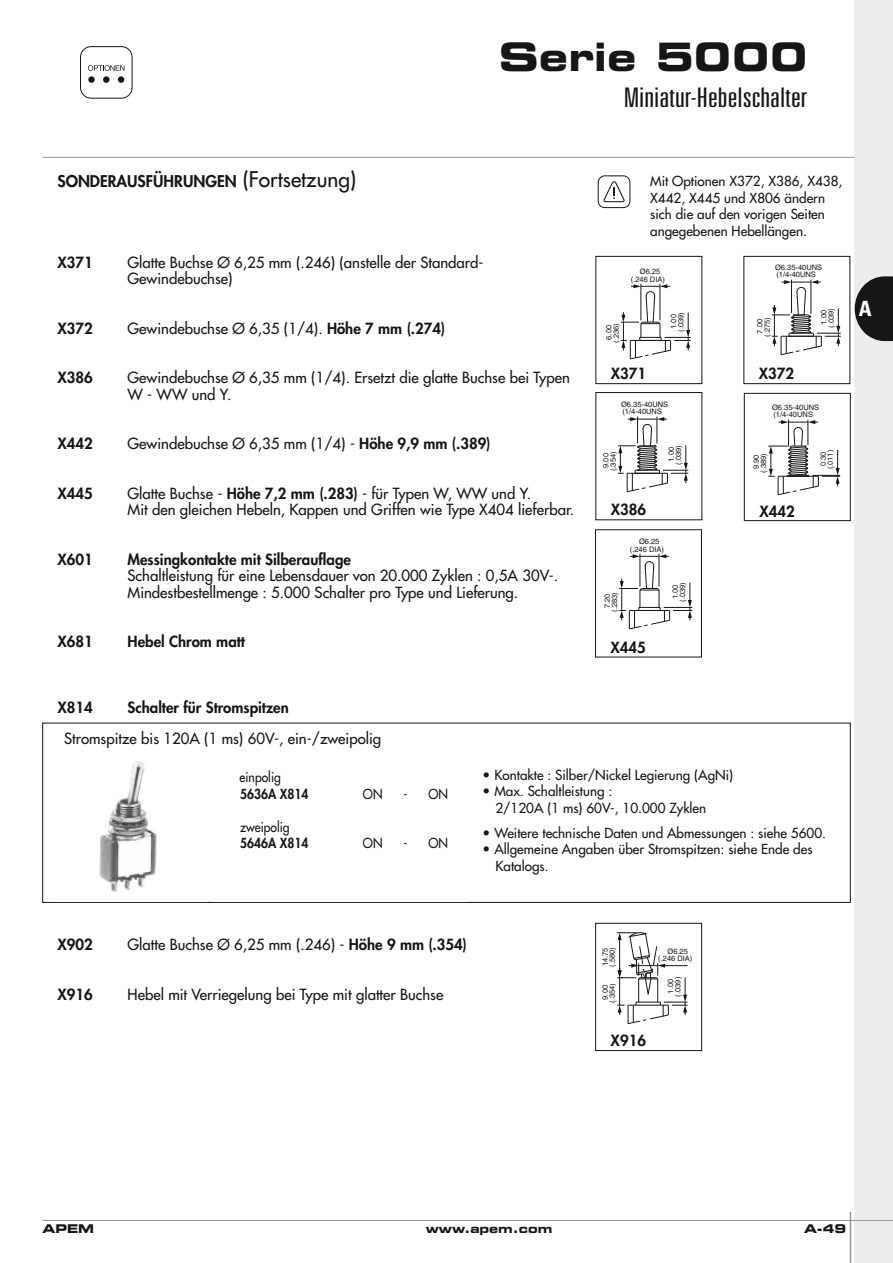
<style>
.page{position:relative;width:893px;height:1263px;background:#fff}
.page>*{position:absolute;margin:0;border:0;box-sizing:border-box;transform-origin:0 0}
.t1{font:700 expanded 39px "Square 721 BT";color:#151616}
.t2{font:300 ultra-condensed 27px "Univers";color:#151616;scale:1.3 1}
.t3{font:700 condensed 21px "Univers";color:#fff}
.t4{font:800 15.75px "Futura";color:#151616}
.t5{font:15px/16.5px "Futura";color:#151616}
.t6{font:800 15px "Futura";color:#151616}
.t7{font:13.5px/16.5px "Futura";color:#151616}
.t8{font:13.5px "Futura";color:#151616;scale:.9 1}
.t9{font:800 13.5px "Futura";color:#151616;scale:.9 1}
.t10{font:700 expanded 12px "Square 721 BT";color:#151616}
.t11{font:7.5px/7.2px "Helvetica";color:#151616}
.s1{font-weight:400;font-size:21px}
.s2{font-weight:800}
</style>
<div class="page">
<div style="left:855px;top:0;width:38px;height:1263px;background:#eceded"></div>
<hr style="left:43px;top:1220px;width:850px;height:1px;background:#989899">
<hr style="left:43px;top:157px;width:812px;height:1px;background:#989899">
<hr style="left:850px;top:1212px;width:1px;height:51px;background:#989899">
<svg style="left:855px;top:276px;width:38px;height:65px"></svg>
<div style="left:744px;top:393px;width:106px;height:128px;border:1px solid #151616"></div>
<div style="left:595px;top:530px;width:107px;height:127px;border:1px solid #151616"></div>
<div style="left:596px;top:256px;width:106px;height:128px;border:1px solid #151616"></div>
<div style="left:744px;top:256px;width:106px;height:128px;border:1px solid #151616"></div>
<svg style="left:603px;top:181px;width:22px;height:21px"></svg>
<div style="left:598px;top:176px;width:32px;height:32px;border:1px solid #151616;border-radius:7px"></div>
<svg style="left:772px;top:280px;width:69px;height:76px"></svg>
<svg style="left:621px;top:284px;width:70px;height:76px"></svg>
<svg style="left:618px;top:417px;width:70px;height:76px"></svg>
<svg style="left:619px;top:554px;width:73px;height:76px"></svg>
<svg style="left:768px;top:420px;width:72px;height:76px"></svg>
<img style="left:99px;top:761px;width:58px;height:132px">
<div style="left:595px;top:923px;width:107px;height:128px;border:1px solid #151616"></div>
<svg style="left:617px;top:932px;width:71px;height:92px"></svg>
<div style="left:103px;top:76px;width:7px;height:7px;background:#151616;border-radius:50%"></div>
<svg style="left:88px;top:76px;width:7px;height:7px"></svg>
<div style="left:118px;top:76px;width:6px;height:7px;background:#151616;border-radius:50%"></div>
<div style="left:80px;top:46px;width:52px;height:52px;border:1px solid #151616;border-radius:11px"></div>
<svg style="left:88px;top:65px;width:36px;height:6px"></svg>
<h1 class="t1" style="left:499px;top:43px;width:311px">Serie 5000</h1>
<h2 class="t2" style="left:624px;top:87px;width:143px">Miniatur-Hebelschalter</h2>
<p class="t4" style="left:57px;top:174px;width:300px">SONDERAUSFÜHRUNGEN <span class="s1">(Fortsetzung)</span></p>
<p class="t7" style="left:650px;top:174px;width:194px">Mit Optionen X372, X386, X438,<br>X442, X445 und X806 ändern sich die auf den vorigen Seiten angegebenen Hebellängen.</p>
<p class="t6" style="left:57px;top:255px;width:37px">X371</p>
<p class="t5" style="left:128px;top:255px;width:357px">Glatte Buchse Ø 6,25 mm (.246) (anstelle der Standard-<br>Gewindebuchse)</p>
<p class="t6" style="left:57px;top:321px;width:37px">X372</p>
<p class="t5" style="left:128px;top:321px;width:319px">Gewindebuchse Ø 6,35 (1/4). <span class="s2">Höhe 7 mm (.274)</span></p>
<p class="t6" style="left:57px;top:370px;width:37px">X386</p>
<p class="t5" style="left:128px;top:370px;width:444px">Gewindebuchse Ø 6,35 mm (1/4). Ersetzt die glatte Buchse bei Typen<br>W - WW und Y.</p>
<p class="t6" style="left:57px;top:436px;width:37px">X442</p>
<p class="t5" style="left:128px;top:436px;width:364px">Gewindebuchse Ø 6,35 mm (1/4) - <span class="s2">Höhe 9,9 mm (.389)</span></p>
<p class="t6" style="left:57px;top:486px;width:37px">X445</p>
<p class="t5" style="left:128px;top:486px;width:448px">Glatte Buchse - <span class="s2">Höhe 7,2 mm (.283)</span> - für Typen W, WW und Y.<br>Mit den gleichen Hebeln, Kappen und Griffen wie Type X404 lieferbar.</p>
<p class="t6" style="left:57px;top:552px;width:37px">X601</p>
<p class="t6" style="left:128px;top:552px;width:225px">Messingkontakte mit Silberauflage</p>
<p class="t5" style="left:128px;top:568px;width:432px">Schaltleistung für eine Lebensdauer von 20.000 Zyklen : 0,5A 30V-.<br>Mindestbestellmenge : 5.000 Schalter pro Type und Lieferung.</p>
<p class="t6" style="left:57px;top:634px;width:37px">X681</p>
<p class="t6" style="left:128px;top:634px;width:119px">Hebel Chrom matt</p>
<p class="t11" style="left:631px;top:269px;width:36px;text-indent:9px">Ø6.25 (.246 DIA)</p>
<p class="t11" style="left:613px;top:343px;width:21px;rotate:-90deg">(.236)</p>
<p class="t11" style="left:606px;top:340px;width:16px;rotate:-90deg">6.00</p>
<p class="t11" style="left:678px;top:332px;width:21px;rotate:-90deg">(.039)</p>
<p class="t11" style="left:671px;top:329px;width:16px;rotate:-90deg">1.00</p>
<p class="t11" style="left:775px;top:265px;width:49px">Ø6.35-40UNS (1/4-40UNS</p>
<p class="t11" style="left:764px;top:337px;width:21px;rotate:-90deg">(.275)</p>
<p class="t11" style="left:757px;top:334px;width:16px;rotate:-90deg">7.00</p>
<p class="t11" style="left:828px;top:328px;width:21px;rotate:-90deg">(.039)</p>
<p class="t11" style="left:821px;top:325px;width:16px;rotate:-90deg">1.00</p>
<p class="t6" style="left:611px;top:366px;width:37px">X371</p>
<p class="t6" style="left:759px;top:366px;width:37px">X372</p>
<p class="t11" style="left:621px;top:402px;width:49px">Ø6.35-40UNS (1/4-40UNS</p>
<p class="t11" style="left:610px;top:471px;width:21px;rotate:-90deg">(.354)</p>
<p class="t11" style="left:676px;top:465px;width:21px;rotate:-90deg">(.039)</p>
<p class="t11" style="left:603px;top:468px;width:16px;rotate:-90deg">9.00</p>
<p class="t11" style="left:668px;top:462px;width:16px;rotate:-90deg">1.00</p>
<p class="t6" style="left:611px;top:502px;width:37px">X386</p>
<p class="t11" style="left:630px;top:539px;width:36px;text-indent:9px">Ø6.25 (.246 DIA)</p>
<p class="t11" style="left:611px;top:612px;width:21px;rotate:-90deg">(.283)</p>
<p class="t11" style="left:604px;top:608px;width:16px;rotate:-90deg">7.20</p>
<p class="t11" style="left:680px;top:602px;width:21px;rotate:-90deg">(.039)</p>
<p class="t11" style="left:672px;top:599px;width:16px;rotate:-90deg">1.00</p>
<p class="t6" style="left:610px;top:640px;width:37px">X445</p>
<p class="t11" style="left:772px;top:405px;width:49px">Ø6.35-40UNS (1/4-40UNS</p>
<p class="t11" style="left:761px;top:473px;width:21px;rotate:-90deg">(.389)</p>
<p class="t11" style="left:827px;top:469px;width:21px;rotate:-90deg">(.011)</p>
<p class="t11" style="left:820px;top:466px;width:16px;rotate:-90deg">0.30</p>
<p class="t11" style="left:753px;top:469px;width:16px;rotate:-90deg">9.90</p>
<p class="t6" style="left:759px;top:504px;width:37px">X442</p>
<h3 class="t3" style="left:859px;top:301px;width:14px">A</h3>
<p class="t6" style="left:57px;top:700px;width:37px">X814</p>
<p class="t6" style="left:128px;top:700px;width:163px">Schalter für Stromspitzen</p>
<p class="t5" style="left:64px;top:732px;width:319px">Stromspitze bis 120A (1 ms) 60V-, ein-/zweipolig</p>
<p class="t8" style="left:240px;top:771px;width:47px">einpolig</p>
<p class="t9" style="left:240px;top:787px;width:78px">5636A X814</p>
<p class="t8" style="left:363px;top:787px;width:23px">ON</p>
<p class="t8" style="left:403px;top:787px;width:51px">- ON</p>
<p class="t8" style="left:240px;top:820px;width:57px">zweipolig</p>
<p class="t9" style="left:240px;top:837px;width:78px">5646A X814</p>
<p class="t8" style="left:363px;top:837px;width:23px">ON</p>
<p class="t8" style="left:403px;top:837px;width:51px">- ON</p>
<p class="t7" style="left:483px;top:767px;width:252px">• Kontakte : Silber/Nickel Legierung (AgNi)</p>
<p class="t7" style="left:495px;top:784px;width:212px;text-indent:-13px">• Max. Schaltleistung :<br>2/120A (1 ms) 60V-, 10.000 Zyklen</p>
<p class="t7" style="left:483px;top:825px;width:345px">• Weitere technische Daten und Abmessungen : siehe 5600.</p>
<p class="t7" style="left:495px;top:842px;width:319px;text-indent:-13px">• Allgemeine Angaben über Stromspitzen: siehe Ende des<br>Katalogs.</p>
<p class="t6" style="left:57px;top:937px;width:37px">X902</p>
<p class="t5" style="left:128px;top:937px;width:341px">Glatte Buchse Ø 6,25 mm (.246) - <span class="s2">Höhe 9 mm (.354)</span></p>
<p class="t6" style="left:57px;top:987px;width:37px">X916</p>
<p class="t5" style="left:128px;top:987px;width:317px">Hebel mit Verriegelung bei Type mit glatter Buchse</p>
<p class="t11" style="left:609px;top:967px;width:21px;rotate:-90deg">(.580)</p>
<p class="t11" style="left:609px;top:1003px;width:21px;rotate:-90deg">(.354)</p>
<p class="t11" style="left:602px;top:966px;width:20px;rotate:-90deg">14.75</p>
<p class="t11" style="left:602px;top:1000px;width:16px;rotate:-90deg">9.00</p>
<p class="t11" style="left:675px;top:996px;width:21px;rotate:-90deg">(.039)</p>
<p class="t11" style="left:667px;top:948px;width:22px">Ø6.25</p>
<p class="t11" style="left:668px;top:993px;width:16px;rotate:-90deg">1.00</p>
<p class="t11" style="left:658px;top:955px;width:36px">(.246 DIA)</p>
<p class="t6" style="left:611px;top:1034px;width:37px">X916</p>
<p class="t10" style="left:43px;top:1225px;width:53px">APEM</p>
<p class="t10" style="left:426px;top:1225px;width:128px">www.apem.com</p>
<p class="t10" style="left:804px;top:1225px;width:44px">A-49</p>
</div>
